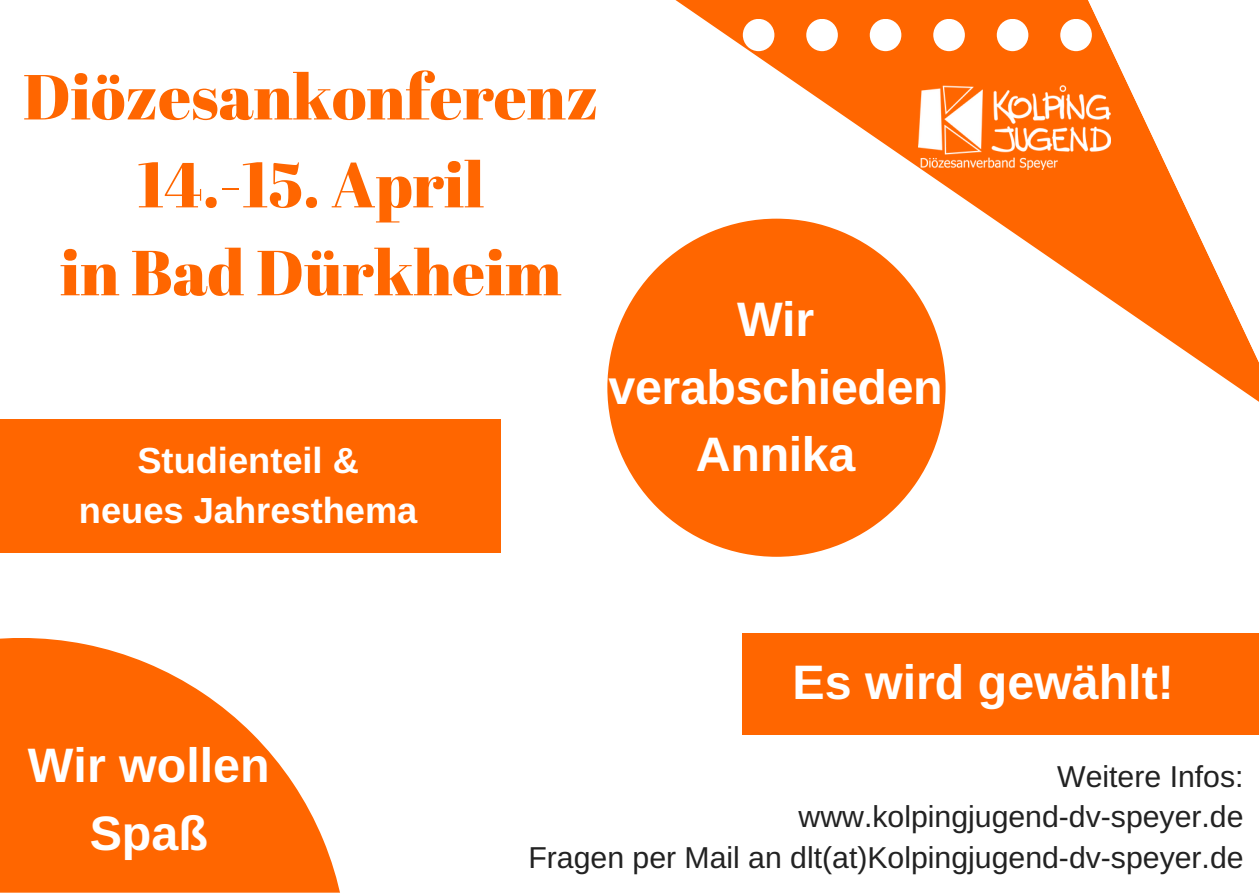
<style>
.page{position:relative;width:1259px;height:893px;background:#fff}
.page>*{position:absolute;margin:0;border:0;box-sizing:border-box;transform-origin:0 0}
.t1{font:63.6px/87.9px "Abril Fatface";color:#f60;text-align:center}
.t2{font:700 48.3px/67.5px "Arimo";color:#fff;text-align:center}
.t3{font:700 36.3px/49.5px "Arimo";color:#fff;text-align:center}
.t4{font:30.3px/40.5px "Arimo";color:#222;text-align:right}
</style>
<div class="page">
<svg style="left:675px;top:0;width:584px;height:402px"></svg>
<svg style="left:0;top:638px;width:340px;height:255px;fill:#f60"></svg>
<svg style="left:607px;top:219px;width:338px;height:338px;fill:#f60"></svg>
<div style="left:742px;top:633px;width:517px;height:102px;background:#f60"></div>
<div style="left:0;top:419px;width:501px;height:133px;background:#f60"></div>
<div style="left:996px;top:19px;width:32px;height:32px;background:#fff;border-radius:50%"></div>
<div style="left:1060px;top:19px;width:32px;height:32px;background:#fff;border-radius:50%"></div>
<div style="left:1123px;top:19px;width:32px;height:32px;background:#fff;border-radius:50%"></div>
<div style="left:1187px;top:19px;width:31px;height:32px;background:#fff;border-radius:50%"></div>
<div style="left:933px;top:19px;width:32px;height:32px;background:#fff;border-radius:50%"></div>
<div style="left:743px;top:19px;width:31px;height:32px;background:#fff;border-radius:50%"></div>
<div style="left:806px;top:19px;width:32px;height:32px;background:#fff;border-radius:50%"></div>
<div style="left:679px;top:19px;width:32px;height:32px;background:#fff;border-radius:50%"></div>
<div style="left:869px;top:19px;width:32px;height:32px;background:#fff;border-radius:50%"></div>
<svg style="left:1249px;top:19px;width:10px;height:32px"></svg>
<img style="left:918px;top:86px;width:192px;height:83px">
<h1 class="t1" style="left:23px;top:51px;width:577px">Diözesankonferenz<br>14.-15. April<br>in Bad Dürkheim</h1>
<p class="t3" style="left:79px;top:436px;width:340px">Studienteil &amp;<br>neues Jahresthema</p>
<h2 class="t2" style="left:608px;top:285px;width:336px">Wir verabschieden<br>Annika</h2>
<h2 class="t2" style="left:792px;top:648px;width:383px">Es wird gewählt!</h2>
<h2 class="t2" style="left:28px;top:732px;width:243px">Wir wollen<br>Spaß</h2>
<p class="t4" style="left:528px;top:756px;width:716px">Weitere Infos:<br>www.kolpingjugend-dv-speyer.de<br>Fragen per Mail an dlt(at)Kolpingjugend-dv-speyer.de</p>
</div>
